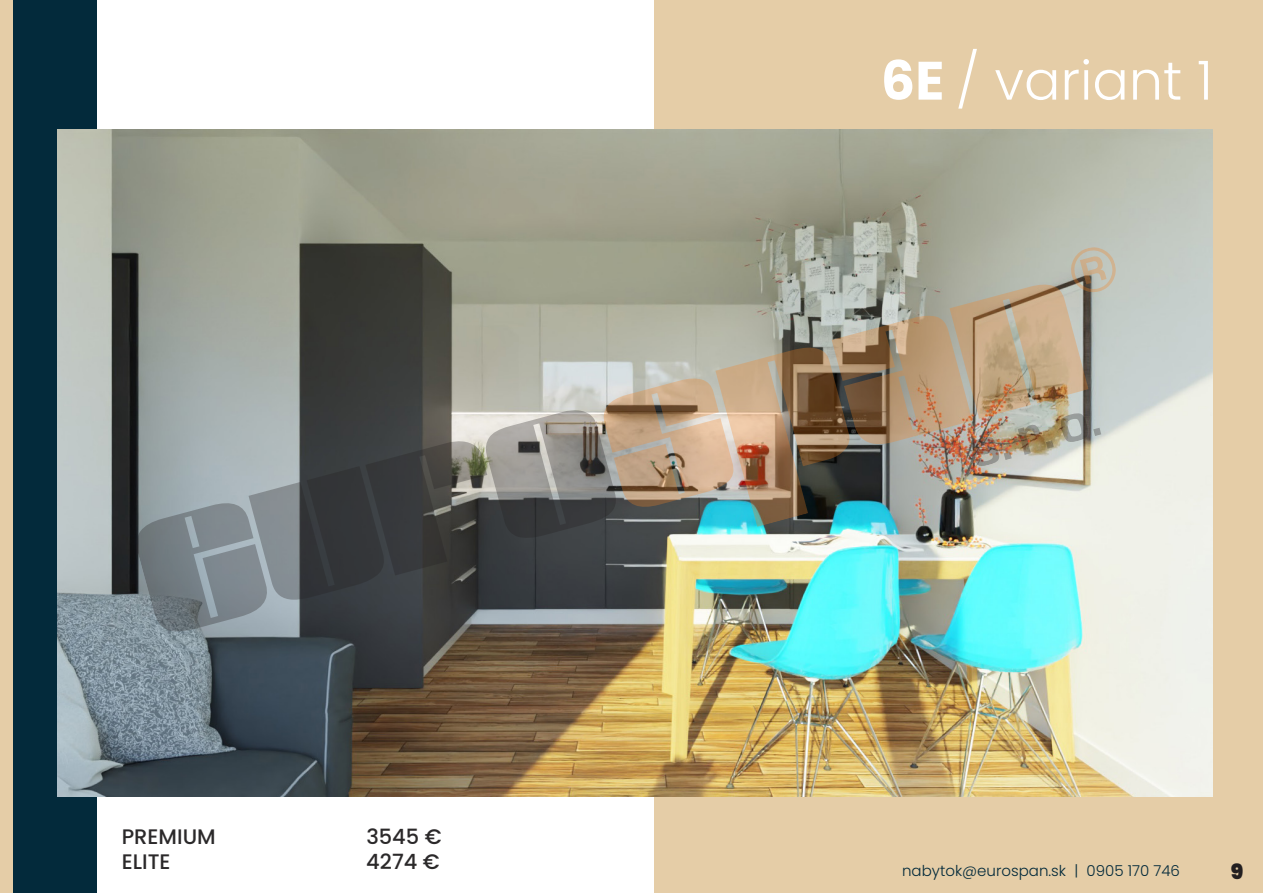
<style>
.page{position:relative;width:1263px;height:893px;background:#fff}
.page>*{position:absolute;margin:0;border:0;box-sizing:border-box;transform-origin:0 0}
.t1{font:300 54px "Poppins";color:#fff}
.t2{font:500 21px "Poppins";color:#2b292a}
.t3{font:900 21px "Poppins";color:#231f20}
.t4{font:300 15px "Poppins";color:#032a3b}
.s1{font-weight:700}
</style>
<div class="page">
<div style="left:0;top:0;width:96px;height:893px;background:#032a3b"></div>
<div style="left:655px;top:0;width:608px;height:893px;background:#e5cda7"></div>
<img style="left:58px;top:130px;width:1155px;height:666px">
<div style="left:0;top:0;width:13px;height:893px;background:#e5cda7"></div>
<svg style="left:136px;top:410px;width:480px;height:221px;background:#676c6e"></svg>
<img style="left:601px;top:247px;width:515px;height:280px">
<svg style="left:971px;top:437px;width:41px;height:29px"></svg>
<svg style="left:1018px;top:424px;width:22px;height:31px"></svg>
<svg style="left:1046px;top:440px;width:8px;height:9px"></svg>
<svg style="left:1060px;top:413px;width:41px;height:29px"></svg>
<p class="t2" style="left:122px;top:825px;width:95px">PREMIUM</p>
<p class="t2" style="left:366px;top:825px;width:77px">3545 €</p>
<p class="t2" style="left:122px;top:850px;width:50px">ELITE</p>
<p class="t2" style="left:366px;top:850px;width:75px">4274 €</p>
<p class="t1" style="left:881px;top:49px;width:333px"><span class="s1">6E</span> / variant 1</p>
<p class="t4" style="left:902px;top:862px;width:279px">nabytok@eurospan.sk | 0905 170 746</p>
<h2 class="t3" style="left:1231px;top:860px;width:14px">9</h2>
</div>
